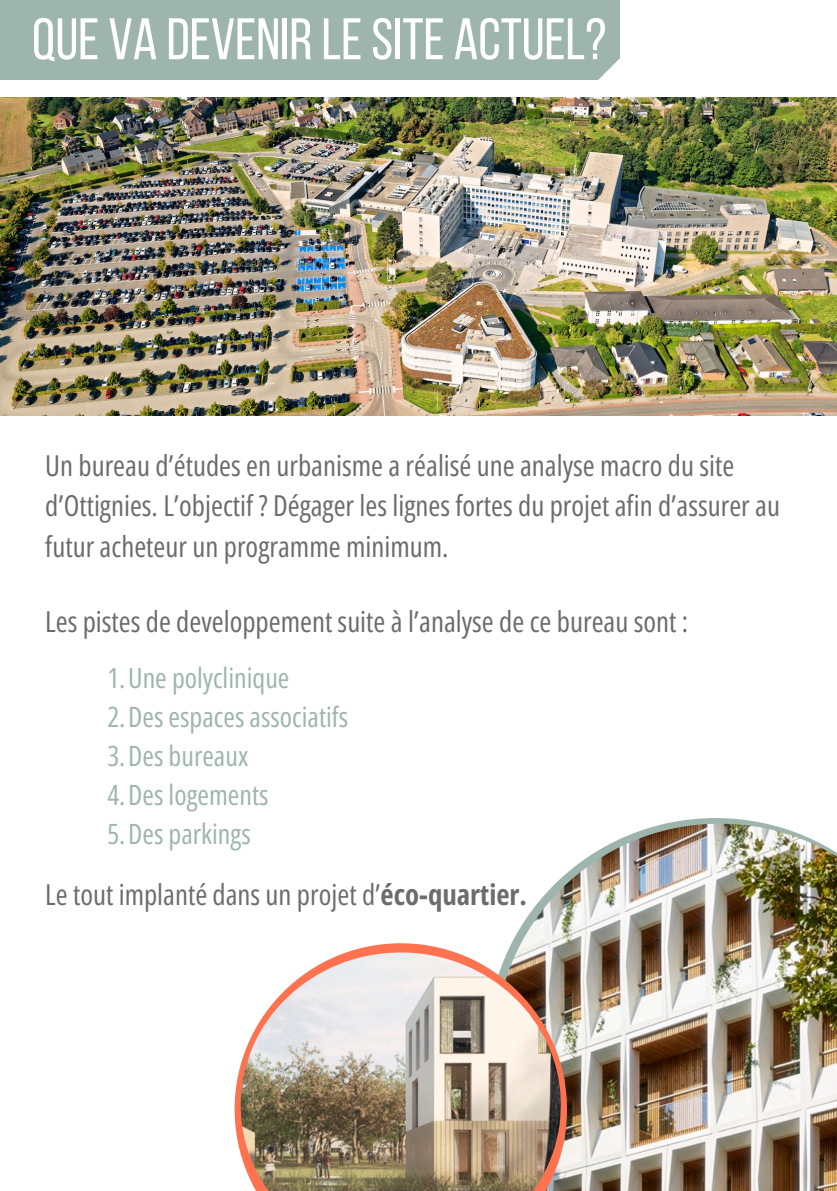
<style>
.page{position:relative;width:837px;height:1191px;background:#fff}
.page>*{position:absolute;margin:0;border:0;box-sizing:border-box;transform-origin:0 0}
.t1{font:58.45px "Bebas Neue";color:#fff}
.t2{font:28.8px/40.3px "Open Sans Condensed";color:#6d6c6c}
.t3{font:27.95px "Open Sans Condensed";color:#9eb5ae}
.s1{font-weight:700}
</style>
<div class="page">
<div style="left:0;top:0;width:619px;height:80px;background:#9eb5ae"></div>
<svg style="left:598px;top:29px;width:22px;height:51px"></svg>
<img style="left:512px;top:823px;width:324px;height:368px">
<svg style="left:234px;top:943px;width:332px;height:248px"></svg>
<img style="left:240px;top:952px;width:320px;height:239px">
<img style="left:0;top:97px;width:836px;height:318px">
<p class="t1" style="left:32px;top:15px;width:575px">QUE VA DEVENIRLESITE ACTUEL?</p>
<p class="t2" style="left:45px;top:445px;width:736px">Un bureau d’études en urbanisme a réalisé une analyse macro du site d’Ottignies. L’objectif ? Dégager les lignes fortes du projet afin d’assurer au futur acheteur un programme minimum.</p>
<p class="t2" style="left:45px;top:601px;width:644px">Les pistes de developpement suite à l’analyse de ce bureau sont :</p>
<p class="t3" style="left:107px;top:658px;width:183px">1.Une polyclinique</p>
<p class="t3" style="left:107px;top:697px;width:242px">2.Des espaces associatifs</p>
<p class="t3" style="left:107px;top:736px;width:142px">3.Des bureaux</p>
<p class="t3" style="left:107px;top:775px;width:162px">4.Des logements</p>
<p class="t3" style="left:107px;top:814px;width:145px">5.Des parkings</p>
<p class="t2" style="left:45px;top:873px;width:483px">Le tout implanté dans un projet d’<span class="s1">éco-quartier.</span></p>
</div>
